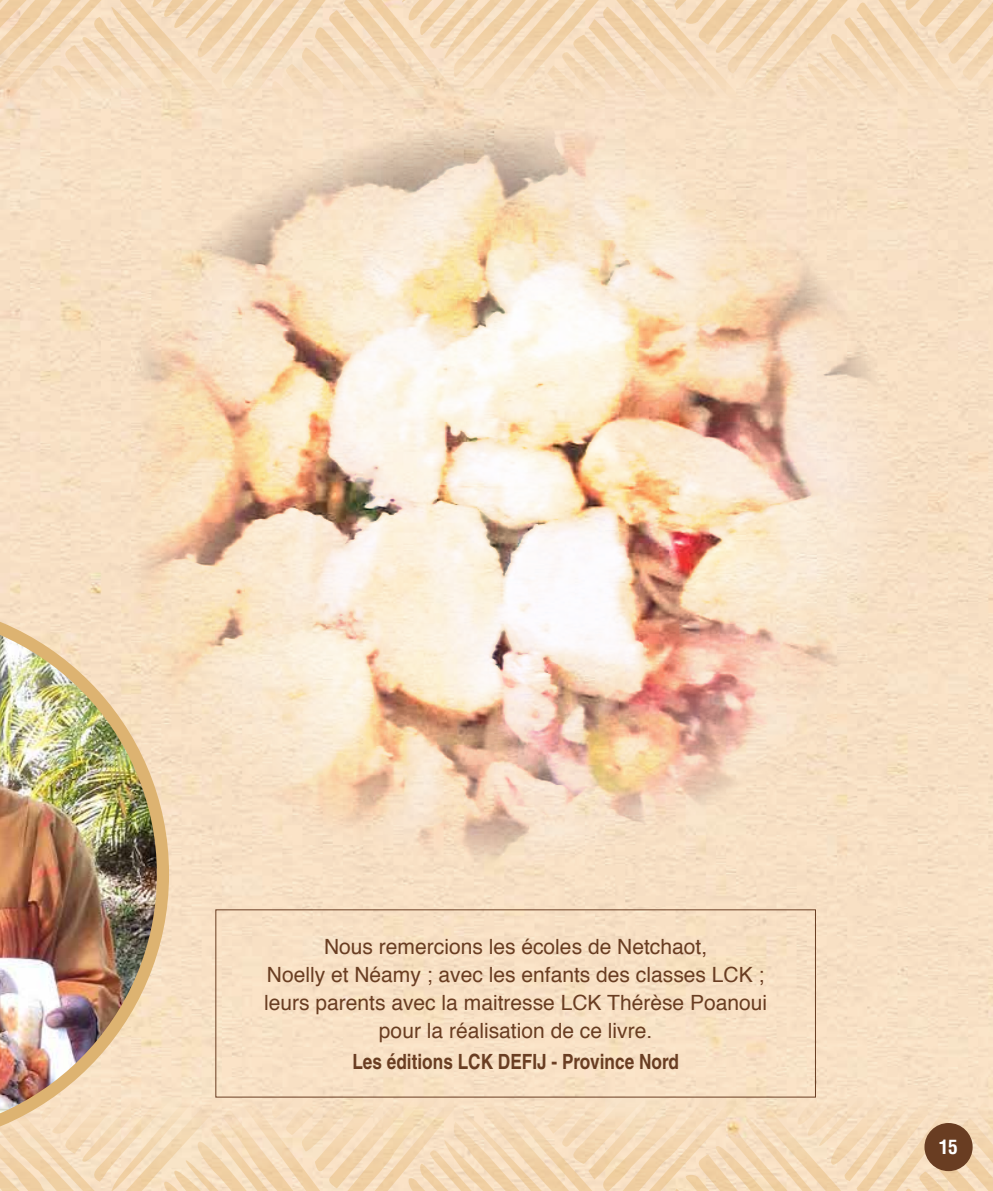
<style>
.page{position:relative;width:993px;height:1191px;background:#fff}
.page>*{position:absolute;margin:0;border:0;box-sizing:border-box;transform-origin:0 0}
.t1{font:21px/28px "Helvetica";color:#693d22;text-align:center}
.t2{font:700 condensed 21px "Helvetica";color:#693d22}
.t3{font:700 condensed 19.25px "Helvetica";color:#fff}
</style>
<div class="page">
<div style="left:0;top:0;width:992px;height:1191px;background:#f8e0c4"></div>
<svg style="left:0;top:0;width:992px;height:116px"></svg>
<svg style="left:0;top:1084px;width:992px;height:107px"></svg>
<img style="left:134px;top:122px;width:763px;height:741px">
<img style="left:0;top:601px;width:169px;height:546px">
<div style="left:215px;top:909px;width:600px;height:188px;border:1px solid #693d22"></div>
<div style="left:924px;top:1123px;width:48px;height:48px;background:#693d22;border-radius:50%"></div>
<p class="t1" style="left:264px;top:933px;width:504px">Nous remercions les écoles de Netchaot,<br>Noelly et Néamy ; avec les enfants des classes LCK ; leurs parents avec la maitresse LCK Thérèse Poanoui pour la réalisation de ce livre.</p>
<p class="t2" style="left:352px;top:1049px;width:328px">Les éditions LCK DEFIJ - Province Nord</p>
<p class="t3" style="left:938px;top:1135px;width:21px">15</p>
</div>
